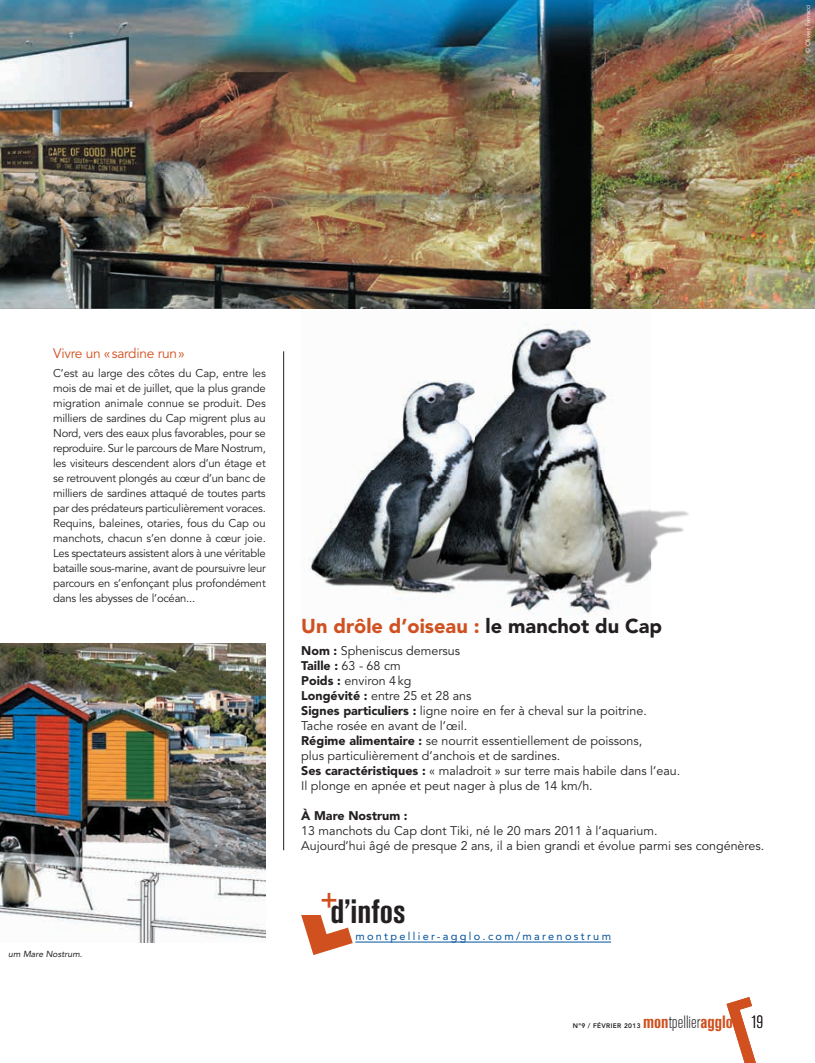
<style>
.page{position:relative;width:815px;height:1063px;background:#fff}
.page>*{position:absolute;margin:0;border:0;box-sizing:border-box;transform-origin:0 0}
.t1{font:700 condensed 33.5px "Akzidenz Grotesk BE";color:#231f20}
.t2{font:700 condensed 33.5px "Akzidenz Grotesk BE";color:#d05020}
.t3{font:900 20px "Avenir";color:#d05020}
.t4{font:300 condensed 17.75px "Akzidenz Grotesk BE";color:#231f20}
.t5{font:13.75px "Avenir";letter-spacing:-.02em;color:#d05020}
.t6{font:12.5px/15px "Avenir";color:#231f20}
.t7{font:900 12.5px "Avenir";color:#231f20}
.t8{font:11.25px/15px "Avenir";letter-spacing:-.02em;color:#231f20;text-align:justify}
.t9{font:11px "Avenir";letter-spacing:.21em;color:#01519b}
.t10{font:italic 8.75px "Avenir";color:#231f20}
.t11{font:800 6.62px "Avenir";letter-spacing:.05em;color:#231f20}
.t12{font:6.25px "Avenir";color:#fff}
.s1{color:#231f20}
.s2{font-weight:900}
.s3{font-weight:700;color:#d05020}
</style>
<div class="page">
<svg style="left:727px;top:997px;width:29px;height:66px"></svg>
<img style="left:0;top:0;width:815px;height:309px">
<svg style="left:301px;top:915px;width:52px;height:40px"></svg>
<hr style="left:355px;top:942px;width:256px;height:1px;background:#01519b">
<img style="left:302px;top:223px;width:392px;height:392px">
<hr style="left:283px;top:351px;width:1px;height:499px;background:#231f20">
<img style="left:0;top:644px;width:266px;height:299px">
<p class="t12" style="left:804px;top:53px;width:50px;rotate:-90deg">© Olivier Ferracci</p>
<p class="t5" style="left:53px;top:345px;width:133px">Vivre un « sardine run »</p>
<p class="t8" style="left:53px;top:366px;width:214px">C’est au large des côtes du Cap, entre les mois de mai et de juillet, que la plus grande migration animale connue se produit. Des milliers de sardines du Cap migrent plus au Nord, vers des eaux plus favorables, pour se reproduire. Sur le parcours de Mare Nostrum, les visiteurs descendent alors d’un étage et se retrouvent plongés au cœur d’un banc de milliers de sardines attaqué de toutes parts par des prédateurs particulièrement voraces.<br>Requins, baleines, otaries, fous du Cap ou manchots, chacun s’en donne à cœur joie.<br>Les spectateurs assistent alors à une véritable bataille sous-marine, avant de poursuivre leur parcours en s’enfonçant plus profondément dans les abysses de l’océan...</p>
<p class="t10" style="left:8px;top:948px;width:76px">um Mare Nostrum.</p>
<h2 class="t3" style="left:301px;top:614px;width:363px">Un drôle d’oiseau : <span class="s1">le manchot du Cap</span></h2>
<p class="t6" style="left:301px;top:644px;width:381px"><span class="s2">Nom :</span> Spheniscus demersus<br><span class="s2">Taille :</span> 63 - 68 cm<br><span class="s2">Poids :</span> environ 4 kg<br><span class="s2">Longévité :</span> entre 25 et 28 ans<br><span class="s2">Signes particuliers :</span> ligne noire en fer à cheval sur la poitrine.<br>Tache rosée en avant de l’œil.<br><span class="s2">Régime alimentaire :</span> se nourrit essentiellement de poissons,<br>plus particulièrement d’anchois et de sardines.<br><span class="s2">Ses caractéristiques :</span> « maladroit » sur terre mais habile dans l’eau.<br>Il plonge en apnée et peut nager à plus de 14 km/h.</p>
<p class="t7" style="left:301px;top:808px;width:108px">À Mare Nostrum :</p>
<p class="t6" style="left:301px;top:824px;width:465px">13 manchots du Cap dont Tiki, né le 20 mars 2011 à l’aquarium.<br>Aujourd’hui âgé de presque 2 ans, il a bien grandi et évolue parmi ses congénères.</p>
<h1 class="t2" style="left:321px;top:879px;width:18px">+</h1>
<h1 class="t1" style="left:330px;top:892px;width:77px">d’infos</h1>
<p class="t9" style="left:355px;top:930px;width:257px">montpellier-agglo.com/marenostrum</p>
<p class="t11" style="left:573px;top:1021px;width:69px">N°9 / FÉVRIER 2013</p>
<h3 class="t4" style="left:643px;top:1012px;width:121px"><span class="s3">mon</span>tpellier<span class="s3">agglo</span> 19</h3>
</div>
